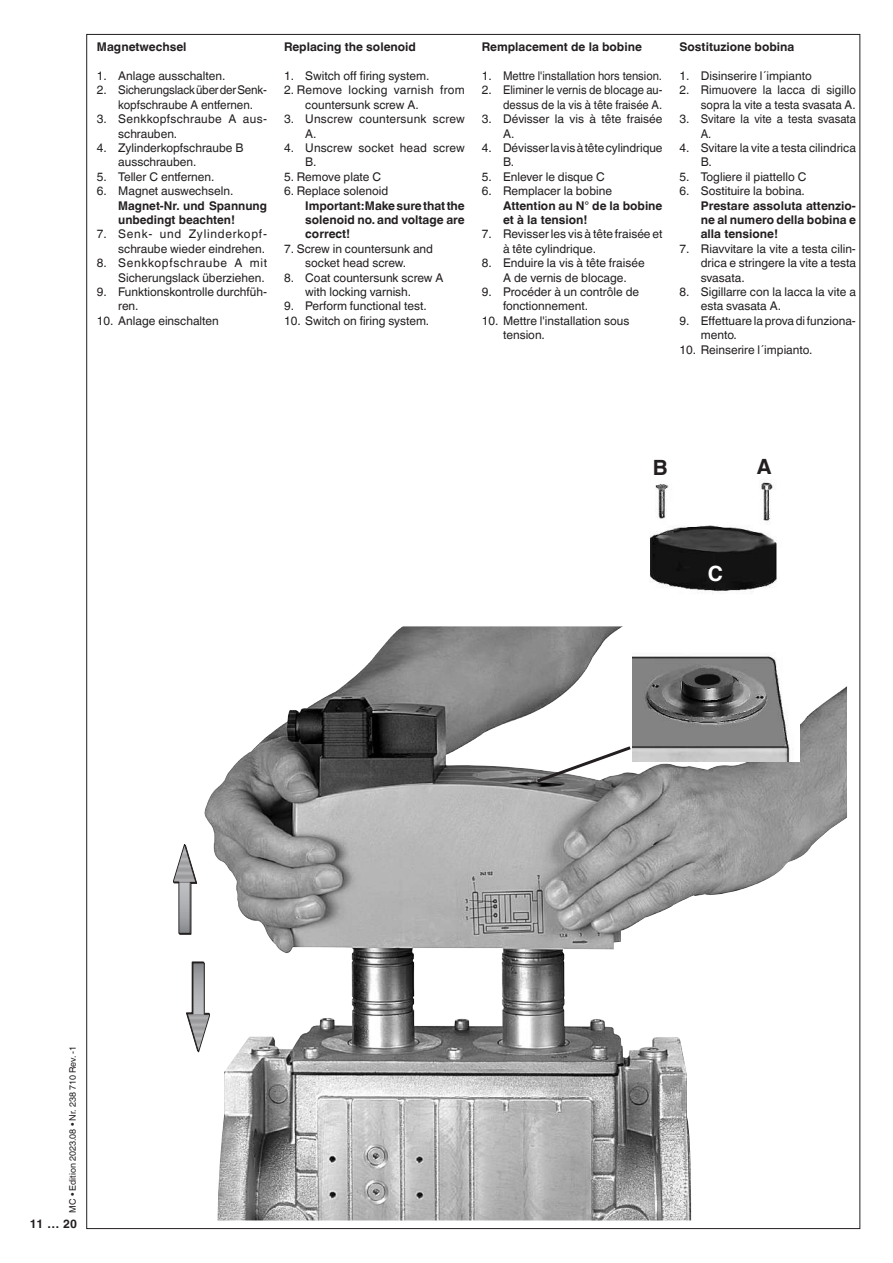
<style>
.page{position:relative;width:893px;height:1263px;background:#fff}
.page>*{position:absolute;margin:0;border:0;box-sizing:border-box;transform-origin:0 0}
.t1{font:700 21px "Helvetica World";color:#231f20}
.t2{font:700 21px "Helvetica World";color:#fff}
.t3{font:12px/14.4px "Helvetica World";color:#231f20}
.t4{font:700 12px/14.4px "Helvetica World";color:#231f20}
.t5{font:12px/14.4px "Helvetica World";letter-spacing:.025em;color:#231f20}
.t6{font:12px/14.4px "Helvetica World";letter-spacing:.02em;color:#231f20}
.t7{font:9px "Helvetica World";color:#231f20}
</style>
<div class="page">
<img style="left:204px;top:626px;width:643px;height:594px">
<img style="left:633px;top:480px;width:166px;height:281px">
<svg style="left:534px;top:744px;width:100px;height:41px"></svg>
<div style="left:174px;top:956px;width:36px;height:99px;background:#fff"></div>
<svg style="left:186px;top:962px;width:24px;height:91px"></svg>
<div style="left:174px;top:842px;width:36px;height:98px;background:#fff"></div>
<svg style="left:174px;top:844px;width:23px;height:90px"></svg>
<p class="t4" style="left:97px;top:40px;width:91px">Magnetwechsel</p>
<p class="t3" style="left:97px;top:69px;width:130px">1. Anlage ausschalten.</p>
<p class="t3" style="left:118px;top:83px;width:150px;text-indent:-21px">2. Sicherungslack über der Senk&shy;kopfschraube A entfernen.</p>
<p class="t5" style="left:118px;top:112px;width:150px;text-indent:-21px">3. Senkkopfschraube A aus&shy;schrauben.</p>
<p class="t3" style="left:118px;top:141px;width:127px;text-indent:-21px">4. Zylinderkopfschraube B ausschrauben.</p>
<p class="t3" style="left:97px;top:169px;width:119px">5. Teller C entfernen.</p>
<p class="t3" style="left:97px;top:184px;width:138px">6. Magnet auswechseln.</p>
<p class="t4" style="left:118px;top:198px;width:150px">Magnet-Nr. und Spannung unbedingt beachten!</p>
<p class="t3" style="left:97px;top:227px;width:172px;text-align:right">7. Senk- und Zylinderkopf&shy;schraube wieder eindrehen.</p>
<p class="t3" style="left:97px;top:256px;width:172px;text-align:right">8. Senkkopfschraube A mit<br>Sicherungslack überziehen.</p>
<p class="t3" style="left:118px;top:285px;width:150px;text-indent:-21px">9. Funktionskontrolle durchfüh&shy;ren.</p>
<p class="t3" style="left:97px;top:313px;width:123px">10. Anlage einschalten</p>
<p class="t4" style="left:284px;top:40px;width:133px">Replacing the solenoid</p>
<p class="t3" style="left:284px;top:69px;width:147px">1. Switch off firing system.</p>
<p class="t3" style="left:305px;top:83px;width:161px;text-indent:-21px">2. Remove locking varnish from countersunk screw A.</p>
<p class="t6" style="left:305px;top:112px;width:161px;text-indent:-21px">3. Unscrew countersunk screw<br>A.</p>
<p class="t3" style="left:305px;top:141px;width:161px;text-indent:-21px">4. Unscrew socket head screw<br>B.</p>
<p class="t3" style="left:284px;top:169px;width:99px">5. Remove plate C</p>
<p class="t3" style="left:284px;top:184px;width:106px">6. Replace solenoid</p>
<p class="t4" style="left:305px;top:198px;width:161px;text-align:justify">Important: Make sure that the solenoid no. and voltage are correct!</p>
<p class="t3" style="left:284px;top:241px;width:151px;text-align:center">7. Screw in countersunk and socket head screw.</p>
<p class="t3" style="left:305px;top:270px;width:140px;text-indent:-21px">8. Coat countersunk screw A with locking varnish.</p>
<p class="t3" style="left:284px;top:299px;width:144px">9. Perform functional test.</p>
<p class="t3" style="left:284px;top:313px;width:147px">10. Switch on firing system.</p>
<p class="t4" style="left:482px;top:40px;width:162px">Remplacement de la bobine</p>
<p class="t3" style="left:482px;top:69px;width:182px">1. Mettre l'installation hors tension.</p>
<p class="t3" style="left:482px;top:83px;width:182px;text-align:right">2. Eliminer le vernis de blocage au&shy;dessus de la vis à tête fraisée A.</p>
<p class="t3" style="left:503px;top:112px;width:161px;text-indent:-21px">3. Dévisser la vis à tête fraisée<br>A.</p>
<p class="t3" style="left:503px;top:141px;width:161px;text-indent:-21px">4. Dévisser la vis à tête cylindrique<br>B.</p>
<p class="t3" style="left:482px;top:169px;width:125px">5. Enlever le disque C</p>
<p class="t3" style="left:482px;top:184px;width:132px">6. Remplacer la bobine</p>
<p class="t4" style="left:503px;top:198px;width:161px">Attention au N° de la bobine et à la tension!</p>
<p class="t3" style="left:503px;top:227px;width:161px;text-indent:-21px">7. Revisser les vis à tête fraisée et à tête cylindrique.</p>
<p class="t3" style="left:482px;top:256px;width:164px;text-align:center">8. Enduire la vis à tête fraisée<br>A de vernis de blocage.</p>
<p class="t3" style="left:503px;top:285px;width:138px;text-indent:-21px">9. Procéder à un contrôle de fonctionnement.</p>
<p class="t3" style="left:503px;top:313px;width:128px;text-indent:-21px">10. Mettre l'installation sous tension.</p>
<p class="t4" style="left:680px;top:40px;width:116px">Sostituzione bobina</p>
<p class="t3" style="left:680px;top:69px;width:134px">1. Disinserire l´impianto</p>
<p class="t3" style="left:680px;top:83px;width:178px;text-align:right">2. Rimuovere la lacca di sigillo sopra la vite a testa svasata A.</p>
<p class="t3" style="left:701px;top:112px;width:157px;text-indent:-21px">3. Svitare la vite a testa svasata<br>A.</p>
<p class="t3" style="left:701px;top:141px;width:157px;text-indent:-21px">4. Svitare la vite a testa cilindrica<br>B.</p>
<p class="t3" style="left:680px;top:169px;width:128px">5. Togliere il piattello C</p>
<p class="t3" style="left:680px;top:184px;width:127px">6. Sostituire la bobina.</p>
<p class="t4" style="left:701px;top:198px;width:157px;text-align:justify">Prestare assoluta attenzio&shy;ne al numero della bobina e alla tensione!</p>
<p class="t3" style="left:701px;top:241px;width:157px;text-align:justify;text-indent:-21px">7. Riavvitare la vite a testa cilin&shy;drica e stringere la vite a testa svasata.</p>
<p class="t3" style="left:701px;top:285px;width:157px;text-indent:-21px">8. Sigillarre con la lacca la vite a esta svasata A.</p>
<p class="t3" style="left:701px;top:313px;width:157px;text-indent:-21px">9. Effettuare la prova di funziona&shy;mento.</p>
<p class="t3" style="left:680px;top:342px;width:134px">10. Reinserire l´impianto.</p>
<h1 class="t1" style="left:653px;top:455px;width:16px">B</h1>
<h1 class="t1" style="left:757px;top:455px;width:16px">A</h1>
<h1 class="t2" style="left:708px;top:561px;width:17px">C</h1>
<p class="t7" style="left:68px;top:1213px;width:168px;rotate:-90deg">MC • Edition 2023.08 • Nr. 238 710 Rev. -1</p>
<p class="t4" style="left:30px;top:1216px;width:49px">11 … 20</p>
</div>
